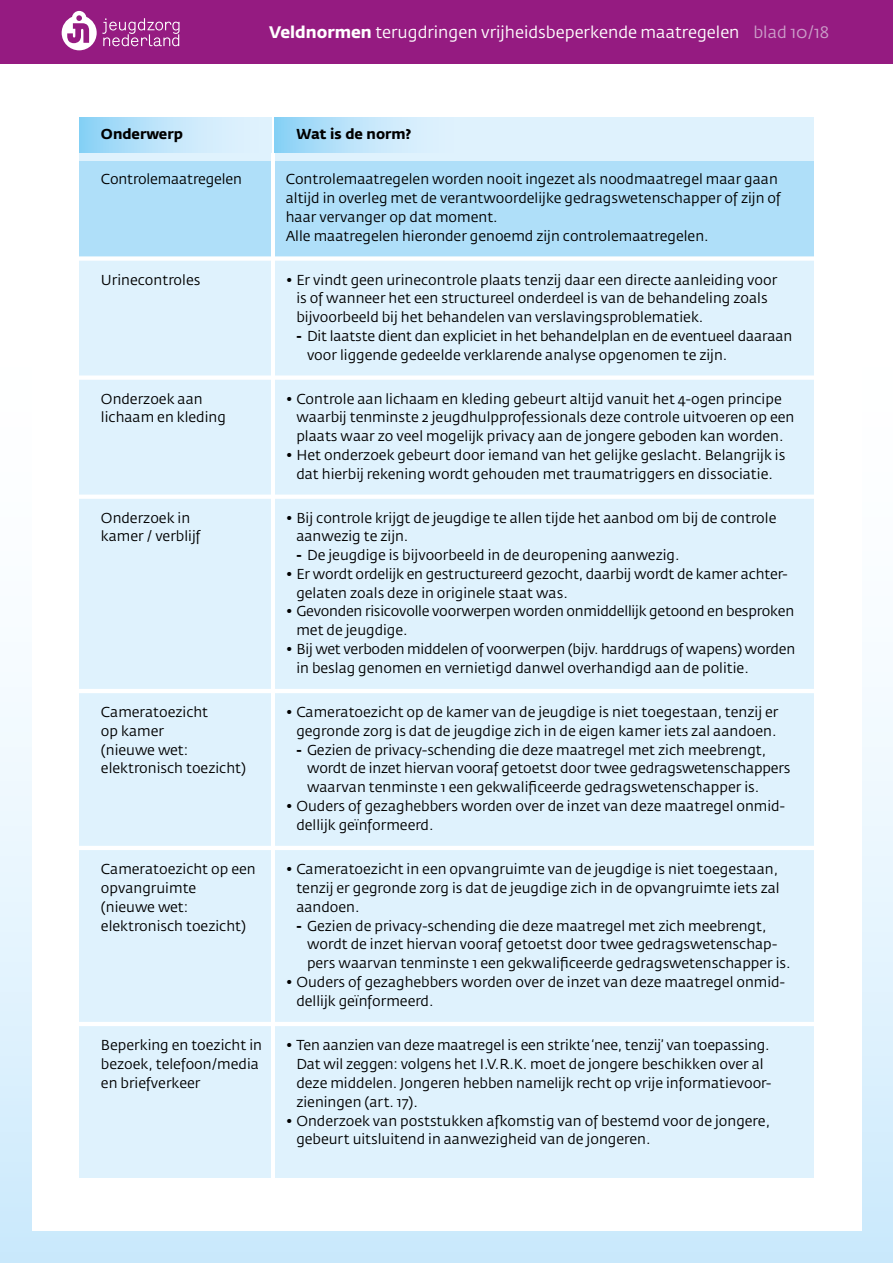
<style>
.page{position:relative;width:893px;height:1263px;background:#fff}
.page>*{position:absolute;margin:0;border:0;box-sizing:border-box;transform-origin:0 0}
.t1{font:16.5px "Fedra Sans Std";color:#fff}
.t2{font:14.25px/18.8px "Fedra Sans Std";color:#000}
.t3{font:700 14.25px "Fedra Sans Std";color:#000}
.s1{font-weight:700}
.s2{color:#cb9ec9}
</style>
<div class="page">
<div style="left:0;top:302px;width:893px;height:961px;background:linear-gradient(to bottom,#fff,#d0ebfc)"></div>
<div style="left:32px;top:70px;width:829px;height:1161px;background:#fff"></div>
<div style="left:0;top:0;width:893px;height:64px;background:#951b81"></div>
<svg style="left:62px;top:11px;width:118px;height:39px"></svg>
<div style="left:275px;top:118px;width:538px;height:1060px;background:#dff2fd"></div>
<div style="left:80px;top:118px;width:191px;height:1060px;background:#dff2fd"></div>
<div style="left:80px;top:118px;width:191px;height:34px;background:linear-gradient(to right,#93d4f7,#edf7ff)"></div>
<div style="left:275px;top:118px;width:191px;height:34px;background:linear-gradient(to right,#92d4f7,#edf7ff)"></div>
<hr style="left:69px;top:846px;width:749px;height:4px;background:#fff">
<hr style="left:69px;top:1022px;width:749px;height:4px;background:#fff">
<div style="left:69px;top:375px;width:749px;height:5px;background:#fff"></div>
<hr style="left:69px;top:495px;width:749px;height:4px;background:#fff">
<hr style="left:69px;top:689px;width:749px;height:4px;background:#fff">
<div style="left:80px;top:161px;width:191px;height:97px;background:#afdff9"></div>
<div style="left:275px;top:161px;width:538px;height:97px;background:#afdff9"></div>
<div style="left:69px;top:256px;width:749px;height:5px;background:#fff"></div>
<p class="t1" style="left:269px;top:22px;width:562px"><span class="s1">Veldnormen</span> terugdringen vrijheidsbeperkende maatregelen <span class="s2">blad 10/18</span></p>
<p class="t3" style="left:101px;top:125px;width:83px">Onderwerp</p>
<p class="t3" style="left:296px;top:125px;width:117px">Wat is de norm?</p>
<p class="t2" style="left:101px;top:170px;width:142px">Controlemaatregelen</p>
<p class="t2" style="left:286px;top:170px;width:497px">Controlemaatregelen worden nooit ingezet als noodmaatregel maar gaan altijd in overleg met de verantwoordelijke gedragswetenschapper of zijn of haar vervanger op dat moment.<br>Alle maatregelen hieronder genoemd zijn controlemaatregelen.</p>
<p class="t2" style="left:101px;top:270px;width:101px">Urinecontroles</p>
<p class="t2" style="left:296px;top:270px;width:482px;text-indent:-11px">• Er vindt geen urinecontrole plaats tenzij daar een directe aanleiding voor is of wanneer het een structureel onderdeel is van de behandeling zoals bijvoorbeeld bij het behandelen van verslavingsproblematiek.</p>
<p class="t2" style="left:307px;top:326px;width:487px;text-indent:-11px"><span class="s1">-</span> Dit laatste dient dan expliciet in het behandelplan en de eventueel daaraan voor liggende gedeelde verklarende analyse opgenomen te zijn.</p>
<p class="t2" style="left:101px;top:389px;width:126px">Onderzoek aan lichaam en kleding</p>
<p class="t2" style="left:101px;top:508px;width:101px">Onderzoek in kamer / verblijf</p>
<p class="t2" style="left:296px;top:389px;width:499px;text-indent:-11px">• Controle aan lichaam en kleding gebeurt altijd vanuit het 4-ogen principe waarbij tenminste 2 jeugdhulpprofessionals deze controle uitvoeren op een plaats waar zo veel mogelijk privacy aan de jongere geboden kan worden.</p>
<p class="t2" style="left:286px;top:445px;width:501px;text-align:center">• Het onderzoek gebeurt door iemand van het gelijke geslacht. Belangrijk is dat hierbij rekening wordt gehouden met traumatriggers en dissociatie.</p>
<p class="t2" style="left:296px;top:508px;width:482px;text-indent:-11px">• Bij controle krijgt de jeugdige te allen tijde het aanbod om bij de controle aanwezig te zijn.</p>
<p class="t2" style="left:296px;top:546px;width:385px"><span class="s1">-</span> De jeugdige is bijvoorbeeld in de deuropening aanwezig.</p>
<p class="t2" style="left:296px;top:565px;width:493px;text-indent:-11px">• Er wordt ordelijk en gestructureerd gezocht, daarbij wordt de kamer achter&shy;gelaten zoals deze in originele staat was.</p>
<p class="t2" style="left:296px;top:602px;width:499px;text-indent:-11px">• Gevonden risicovolle voorwerpen worden onmiddellijk getoond en besproken met de jeugdige.</p>
<p class="t2" style="left:296px;top:640px;width:500px;text-indent:-11px">• Bij wet verboden middelen of voorwerpen (bijv. harddrugs of wapens) worden in beslag genomen en vernietigd danwel overhandigd aan de politie.</p>
<p class="t2" style="left:101px;top:703px;width:147px">Cameratoezicht<br>op kamer<br>(nieuwe wet: elektronisch toezicht)</p>
<p class="t2" style="left:286px;top:703px;width:494px;text-align:right">• Cameratoezicht op de kamer van de jeugdige is niet toegestaan, tenzij er gegronde zorg is dat de jeugdige zich in de eigen kamer iets zal aandoen.</p>
<p class="t2" style="left:307px;top:740px;width:485px;text-indent:-11px"><span class="s1">-</span> Gezien de privacy-schending die deze maatregel met zich meebrengt, wordt de inzet hiervan vooraf getoetst door twee gedragswetenschappers waarvan tenminste 1 een gekwalificeerde gedragswetenschapper is.</p>
<p class="t2" style="left:296px;top:796px;width:490px;text-indent:-11px">• Ouders of gezaghebbers worden over de inzet van deze maatregel onmid&shy;dellijk geïnformeerd.</p>
<p class="t2" style="left:101px;top:860px;width:156px">Cameratoezicht op een opvangruimte<br>(nieuwe wet: elektronisch toezicht)</p>
<p class="t2" style="left:101px;top:1036px;width:162px">Beperking en toezicht in bezoek, telefoon/media en briefverkeer</p>
<p class="t2" style="left:296px;top:860px;width:485px;text-align:justify;text-indent:-11px">• Cameratoezicht in een opvangruimte van de jeugdige is niet toegestaan, tenzij er gegronde zorg is dat de jeugdige zich in de opvangruimte iets zal aandoen.</p>
<p class="t2" style="left:307px;top:916px;width:485px;text-indent:-11px"><span class="s1">-</span> Gezien de privacy-schending die deze maatregel met zich meebrengt, wordt de inzet hiervan vooraf getoetst door twee gedragswetenschap&shy;pers waarvan tenminste 1 een gekwalificeerde gedragswetenschapper is.</p>
<p class="t2" style="left:296px;top:972px;width:490px;text-indent:-11px">• Ouders of gezaghebbers worden over de inzet van deze maatregel onmid&shy;dellijk geïnformeerd.</p>
<p class="t2" style="left:296px;top:1036px;width:476px;text-indent:-11px">• Ten aanzien van deze maatregel is een strikte‘nee, tenzij’ van toepassing.<br>Dat wil zeggen: volgens het I.V.R.K. moet de jongere beschikken over al deze middelen. Jongeren hebben namelijk recht op vrije informatievoor&shy;zieningen (art. 17).</p>
<p class="t2" style="left:296px;top:1111px;width:475px;text-indent:-11px">• Onderzoek van poststukken afkomstig van of bestemd voor de jongere, gebeurt uitsluitend in aanwezigheid van de jongeren.</p>
</div>
